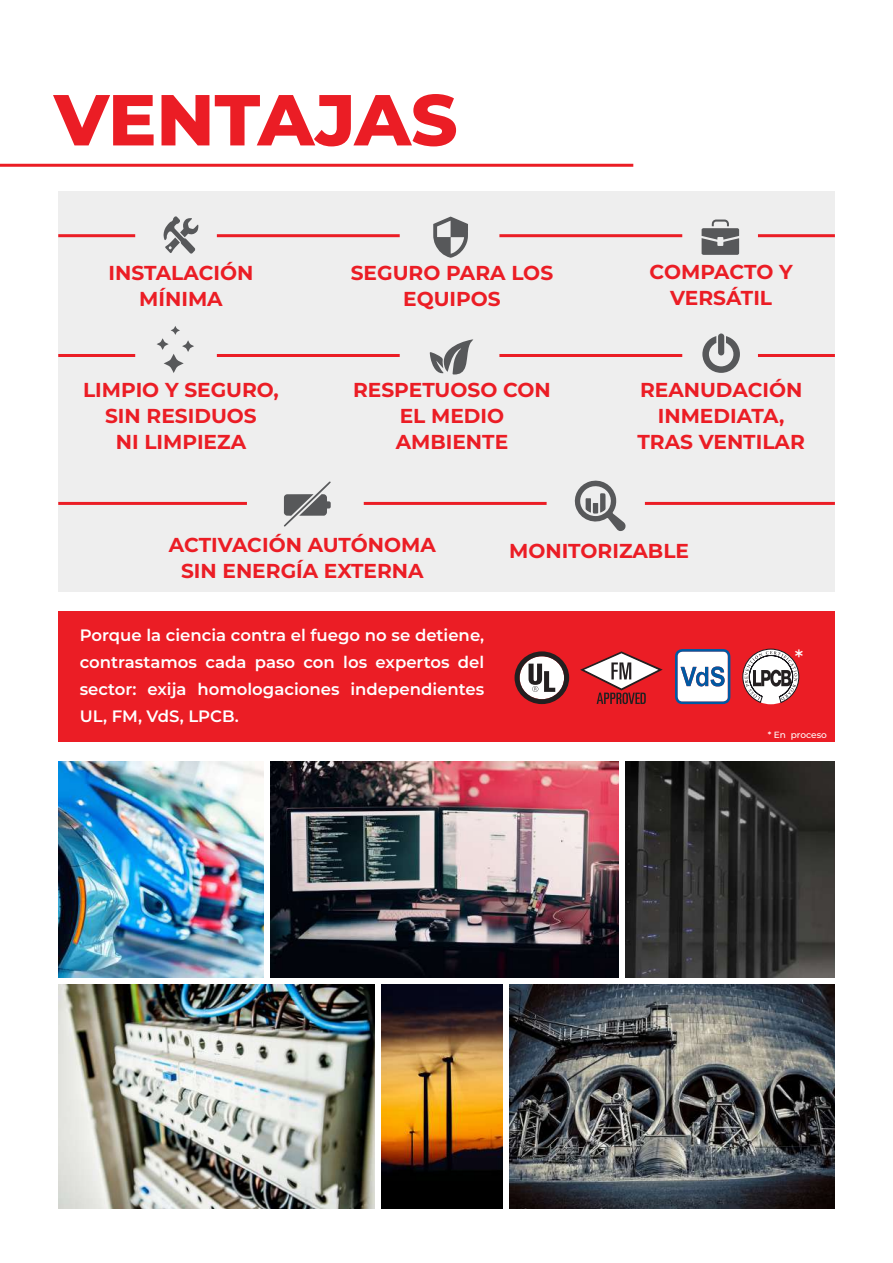
<style>
.page{position:relative;width:893px;height:1263px;background:#fff}
.page>*{position:absolute;margin:0;border:0;box-sizing:border-box;transform-origin:0 0}
.t1{font:800 72px "Montserrat";color:#eb1d25}
.t2{font:500 21px "Montserrat";color:#fff}
.t3{font:700 20.1px/26px "Montserrat";color:#eb1d25;text-align:center}
.t4{font:600 16.5px/27px "Montserrat";color:#fff;text-align:justify}
.t5{font:500 9px "Montserrat";color:#fff}
</style>
<div class="page">
<div style="left:58px;top:611px;width:777px;height:131px;background:#eb1d25"></div>
<div style="left:58px;top:191px;width:777px;height:401px;background:#eee"></div>
<hr style="left:0;top:164px;width:633px;height:3px;background:#eb1d25">
<hr style="left:217px;top:234px;width:183px;height:3px;background:#eb1d25">
<hr style="left:58px;top:234px;width:77px;height:3px;background:#eb1d25">
<hr style="left:758px;top:234px;width:77px;height:3px;background:#eb1d25">
<hr style="left:58px;top:354px;width:77px;height:3px;background:#eb1d25">
<hr style="left:758px;top:354px;width:77px;height:3px;background:#eb1d25">
<hr style="left:217px;top:354px;width:183px;height:3px;background:#eb1d25">
<hr style="left:499px;top:234px;width:183px;height:3px;background:#eb1d25">
<hr style="left:499px;top:354px;width:183px;height:3px;background:#eb1d25">
<hr style="left:364px;top:502px;width:183px;height:3px;background:#eb1d25">
<hr style="left:645px;top:502px;width:190px;height:3px;background:#eb1d25">
<hr style="left:58px;top:502px;width:189px;height:3px;background:#eb1d25">
<img style="left:58px;top:761px;width:206px;height:217px">
<img style="left:271px;top:761px;width:348px;height:217px">
<img style="left:510px;top:985px;width:325px;height:224px">
<img style="left:625px;top:761px;width:210px;height:217px">
<img style="left:381px;top:985px;width:122px;height:224px">
<img style="left:58px;top:985px;width:316px;height:224px">
<svg style="left:164px;top:216px;width:34px;height:38px"></svg>
<svg style="left:284px;top:481px;width:47px;height:46px"></svg>
<svg style="left:433px;top:217px;width:35px;height:41px"></svg>
<svg style="left:702px;top:220px;width:37px;height:35px"></svg>
<svg style="left:702px;top:333px;width:38px;height:40px"></svg>
<svg style="left:574px;top:480px;width:52px;height:51px"></svg>
<svg style="left:430px;top:339px;width:43px;height:36px"></svg>
<svg style="left:157px;top:326px;width:37px;height:47px"></svg>
<svg style="left:675px;top:649px;width:55px;height:55px;background:#b2c4da"></svg>
<svg style="left:580px;top:651px;width:83px;height:53px"></svg>
<svg style="left:515px;top:651px;width:54px;height:53px"></svg>
<svg style="left:743px;top:649px;width:56px;height:54px"></svg>
<h1 class="t1" style="left:54px;top:67px;width:405px">VENTAJAS</h1>
<p class="t3" style="left:108px;top:259px;width:146px">INSTALACIÓN<br>MÍNIMA</p>
<p class="t3" style="left:351px;top:259px;width:204px">SEGURO PARA LOS<br>EQUIPOS</p>
<p class="t3" style="left:650px;top:258px;width:145px">COMPACTO Y<br>VERSÁTIL</p>
<p class="t3" style="left:83px;top:376px;width:197px">LIMPIO Y SEGURO,<br>SIN RESIDUOS<br>NI LIMPIEZA</p>
<p class="t3" style="left:637px;top:376px;width:169px">REANUDACIÓN<br>INMEDIATA,<br>TRAS VENTILAR</p>
<p class="t3" style="left:353px;top:376px;width:199px">RESPETUOSO CON<br>EL MEDIO<br>AMBIENTE</p>
<p class="t3" style="left:169px;top:531px;width:268px">ACTIVACIÓN AUTÓNOMA<br>SIN ENERGÍA EXTERNA</p>
<p class="t4" style="left:80px;top:621px;width:406px">Porque la ciencia contra el fuego no se detiene, contrastamos cada paso con los expertos del sector: exija homologaciones independientes UL, FM, VdS, LPCB.</p>
<p class="t3" style="left:509px;top:536px;width:181px">MONITORIZABLE</p>
<p class="t2" style="left:795px;top:643px;width:10px">*</p>
<p class="t5" style="left:768px;top:728px;width:61px">* En proceso</p>
</div>
